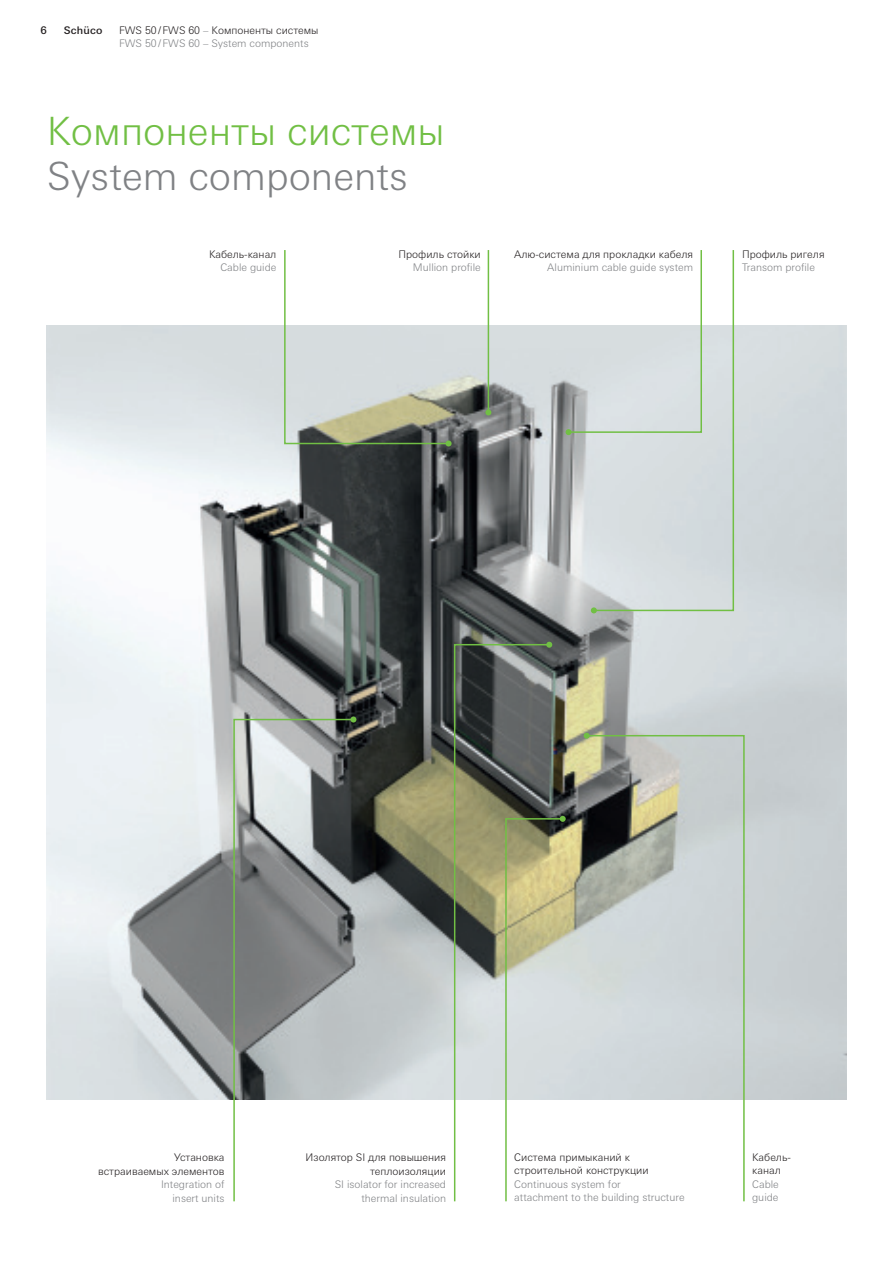
<style>
.page{position:relative;width:893px;height:1263px;background:#fff}
.page>*{position:absolute;margin:0;border:0;box-sizing:border-box;transform-origin:0 0}
.Headline{font:300 39px "Univers For Schueco 330";color:#71bf44}
.Headline-2{font:300 39px "Univers For Schueco 330";color:#808285}
.BU_rechts{font:300 10.5px/13.5px "Univers For Schueco 330";color:#231f20;text-align:right}
.BU_rechts-2{font:300 10.5px/13.5px "Univers For Schueco 330";color:#808285;text-align:right}
.BU_links{font:300 10.5px/13.5px "Univers For Schueco 330";color:#808285}
.BU_links-2{font:300 10.5px/13.5px "Univers For Schueco 330";color:#231f20}
.Kopfzeile_rechts{font:300 10.5px "Univers For Schueco 330";color:#231f20}
.Kopfzeile_rechts-2{font:300 10.5px "Univers For Schueco 330";color:#808285}
.t1{font:10.5px "Univers For Schueco 530 Med";letter-spacing:.02em;color:#231f20}
.s1{color:#808285}
</style>
<div class="page">
<img style="left:47px;top:325px;width:799px;height:774px">
<hr style="left:488px;top:250px;width:1px;height:162px;background:#71bf44">
<svg style="left:485px;top:409px;width:6px;height:6px"></svg>
<svg style="left:592px;top:250px;width:143px;height:362px;background:#d6dede"></svg>
<svg style="left:591px;top:607px;width:6px;height:6px"></svg>
<svg style="left:566px;top:250px;width:137px;height:185px"></svg>
<svg style="left:585px;top:734px;width:160px;height:468px"></svg>
<svg style="left:584px;top:733px;width:6px;height:6px"></svg>
<svg style="left:453px;top:643px;width:98px;height:559px;background:#909389"></svg>
<svg style="left:546px;top:642px;width:6px;height:6px"></svg>
<svg style="left:504px;top:816px;width:62px;height:386px"></svg>
<svg style="left:233px;top:718px;width:122px;height:484px"></svg>
<svg style="left:350px;top:716px;width:6px;height:6px"></svg>
<svg style="left:283px;top:250px;width:169px;height:196px"></svg>
<p class="t1" style="left:40px;top:24px;width:8px">6</p>
<p class="t1" style="left:64px;top:24px;width:40px">Schüco</p>
<p class="Kopfzeile_rechts" style="left:119px;top:24px;width:201px">FWS 50/FWS 60 <span class="s1">–</span> Компоненты системы</p>
<p class="Kopfzeile_rechts-2" style="left:119px;top:37px;width:191px">FWS 50/FWS 60 – System components</p>
<p class="Headline" style="left:47px;top:109px;width:399px">Компоненты системы</p>
<p class="Headline-2" style="left:47px;top:154px;width:363px">System components</p>
<p class="BU_rechts" style="left:209px;top:247px;width:69px">Кабель-канал</p>
<p class="BU_rechts-2" style="left:220px;top:261px;width:58px">Cable guide</p>
<p class="BU_rechts" style="left:398px;top:247px;width:84px">Профиль стойки</p>
<p class="BU_rechts-2" style="left:413px;top:261px;width:69px">Mullion profile</p>
<p class="BU_rechts" style="left:514px;top:247px;width:180px">Алю-система для прокладки кабеля</p>
<p class="BU_rechts-2" style="left:547px;top:261px;width:147px">Aluminium cable guide system</p>
<p class="BU_links-2" style="left:742px;top:247px;width:84px">Профиль ригеля</p>
<p class="BU_links" style="left:742px;top:261px;width:74px">Transom profile</p>
<p class="BU_rechts" style="left:174px;top:1151px;width:52px">Установка</p>
<p class="BU_rechts" style="left:98px;top:1164px;width:128px">встраиваемых элементов</p>
<p class="BU_rechts-2" style="left:161px;top:1178px;width:65px">Integration of insert units</p>
<p class="BU_rechts" style="left:306px;top:1151px;width:142px">Изолятор SI для повышения теплоизоляции</p>
<p class="BU_rechts-2" style="left:335px;top:1178px;width:113px">SI isolator for increased thermal insulation</p>
<p class="BU_links-2" style="left:514px;top:1150px;width:136px">Система примыканий к строительной конструкции</p>
<p class="BU_links" style="left:514px;top:1177px;width:172px">Continuous system for<br>attachment to the building structure</p>
<p class="BU_links-2" style="left:752px;top:1150px;width:40px">Кабель-</p>
<p class="BU_links-2" style="left:752px;top:1164px;width:30px">канал</p>
<p class="BU_links" style="left:752px;top:1177px;width:28px">Cable guide</p>
</div>
